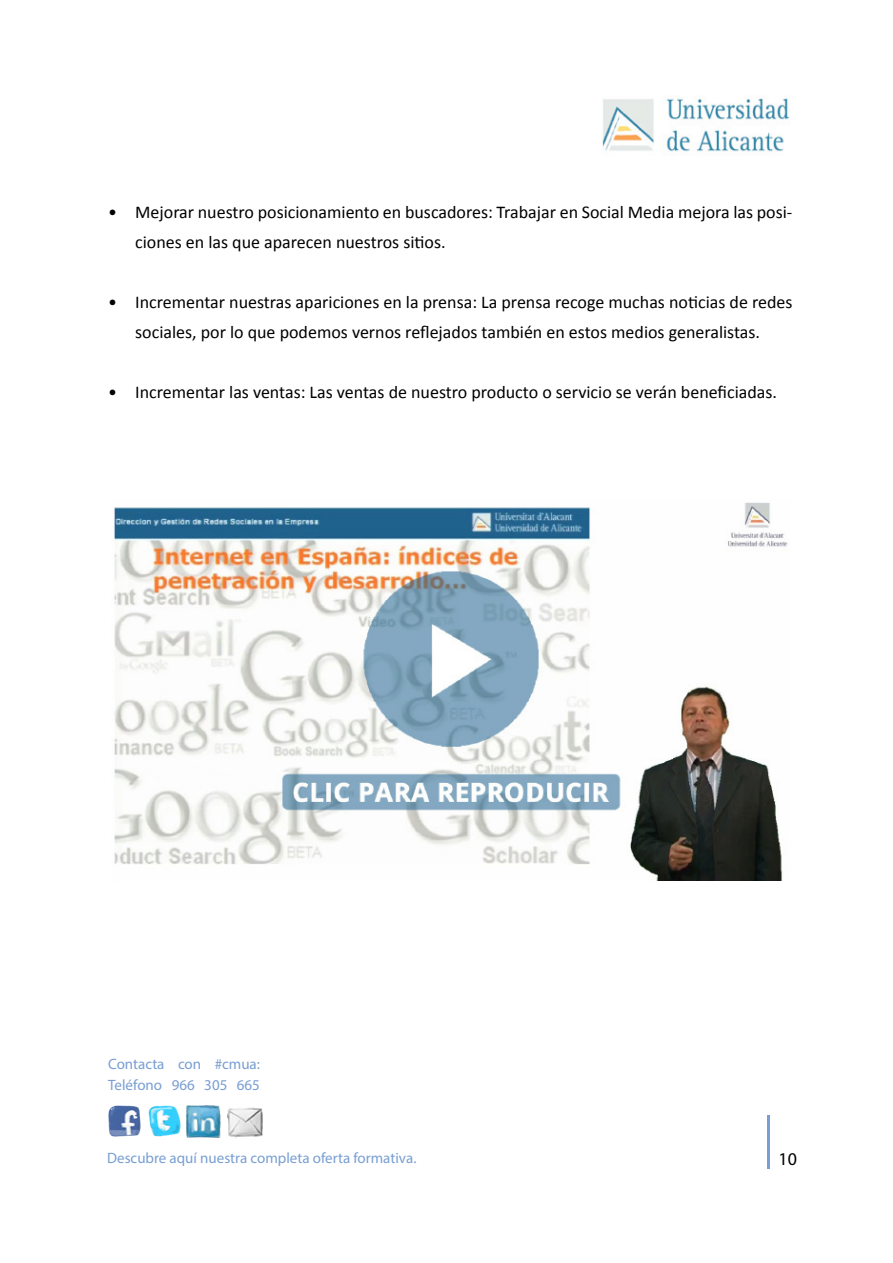
<style>
.page{position:relative;width:893px;height:1263px;background:#fff}
.page>*{position:absolute;margin:0;border:0;box-sizing:border-box;transform-origin:0 0}
.t1{font:18px/30px "Calibri";color:#000}
.t2{font:18px "Myriad Pro";color:#000}
.t3{font:15px/21.6px "Myriad Pro";color:#789ed3}
</style>
<div class="page">
<img style="left:602px;top:98px;width:188px;height:56px">
<img style="left:108px;top:1105px;width:32px;height:32px">
<img style="left:149px;top:1105px;width:31px;height:32px">
<img style="left:187px;top:1105px;width:33px;height:32px">
<img style="left:227px;top:1107px;width:35px;height:31px">
<hr style="left:767px;top:1116px;width:2px;height:53px;background:#789ed3">
<img style="left:113px;top:502px;width:675px;height:379px">
<p class="t1" style="left:135px;top:196px;width:659px;text-indent:-27px">• Mejorar nuestro posicionamiento en buscadores: Trabajar en Social Media mejora las posi&shy;ciones en las que aparecen nuestros sitios.</p>
<p class="t1" style="left:108px;top:286px;width:686px;text-align:center">• Incrementar nuestras apariciones en la prensa: La prensa recoge muchas noticias de redes sociales, por lo que podemos vernos reflejados también en estos medios generalistas.</p>
<p class="t1" style="left:108px;top:376px;width:670px">• Incrementar las ventas: Las ventas de nuestro producto o servicio se verán beneficiadas.</p>
<p class="t3" style="left:108px;top:1053px;width:153px">Contacta con #cmua:<br>Teléfono 966 305 665</p>
<p class="t3" style="left:107px;top:1147px;width:311px">Descubre aquí nuestra completa oferta formativa.</p>
<p class="t2" style="left:778px;top:1148px;width:20px">10</p>
</div>
